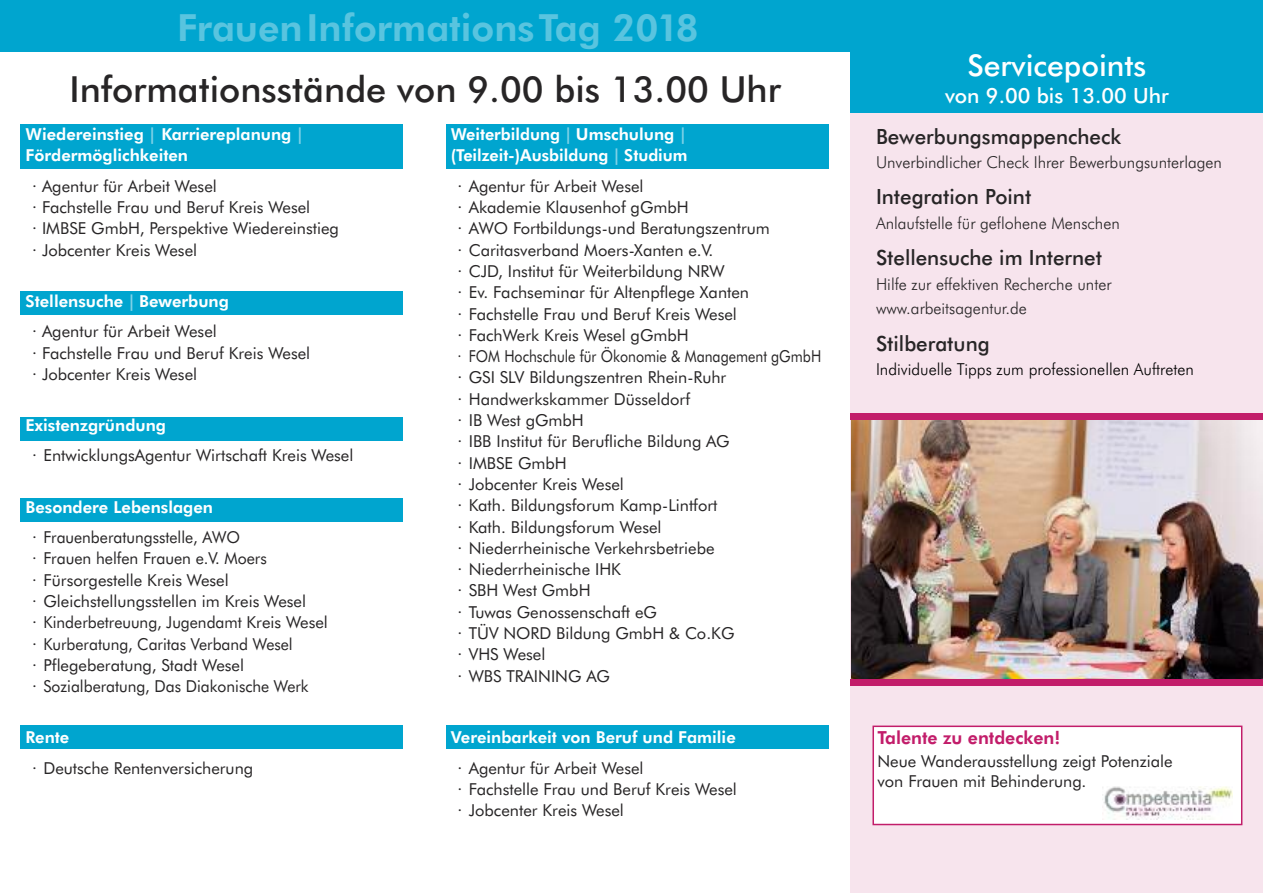
<style>
.page{position:relative;width:1263px;height:893px;background:#fff}
.page>*{position:absolute;margin:0;border:0;box-sizing:border-box;transform-origin:0 0}
.t1{font:800 37.5px "Futura BT";color:rgb(255 255 255/.35)}
.t2{font:500 36px "Futura BT";color:#272526}
.t3{font:500 30px "Futura BT";color:#fff}
.t4{font:500 21px "Futura BT";color:#272526}
.t5{font:500 21px "Futura BT";color:#fff}
.t6{font:800 18px "Futura BT";color:#c21d6a}
.t7{font:16.5px/21.3px "Futura BT";color:#272526}
.t8{font:16.5px/21.3px "Futura BT";color:#272526;scale:.96 1}
.t9{font:800 16.5px/21.3px "Futura BT";color:#fff}
.t10{font:300 16.5px/24.3px "Futura BT";color:#272526}
.t11{font:300 16.5px "Futura BT";color:#000}
.s1{color:rgb(255 255 255/.5)}
.s2{font-weight:800;color:#fff}
.s3{font-weight:400;color:#272526}
</style>
<div class="page">
<div style="left:850px;top:44px;width:413px;height:849px;background:#f7e4ed"></div>
<div style="left:874px;top:727px;width:367px;height:97px;background:#fff"></div>
<div style="left:872px;top:726px;width:370px;height:99px;border:2px solid #c21d6a"></div>
<div style="left:0;top:0;width:1263px;height:52px;background:#00a5cf"></div>
<div style="left:850px;top:41px;width:413px;height:72px;background:#00a5cf"></div>
<div style="left:21px;top:291px;width:382px;height:23px;background:#00a5cf"></div>
<div style="left:21px;top:417px;width:382px;height:23px;background:#00a5cf"></div>
<div style="left:21px;top:498px;width:382px;height:24px;background:#00a5cf"></div>
<div style="left:21px;top:726px;width:382px;height:23px;background:#00a5cf"></div>
<div style="left:446px;top:726px;width:383px;height:23px;background:#00a5cf"></div>
<div style="left:21px;top:124px;width:382px;height:45px;background:#00a5cf"></div>
<div style="left:446px;top:124px;width:383px;height:45px;background:#00a5cf"></div>
<img style="left:1102px;top:786px;width:131px;height:33px">
<img style="left:851px;top:420px;width:412px;height:260px">
<div style="left:850px;top:414px;width:413px;height:6px;background:#c21d6a"></div>
<div style="left:850px;top:680px;width:413px;height:6px;background:#c21d6a"></div>
<h1 class="t1" style="left:177px;top:6px;width:523px">FrauenInformationsTag 2018</h1>
<h1 class="t2" style="left:70px;top:68px;width:713px">Informationsstände von 9.00 bis 13.00 Uhr</h1>
<p class="t9" style="left:26px;top:124px;width:280px">Wiedereinstieg <span class="s1">|</span> Karriereplanung <span class="s1">|<br></span>Fördermöglichkeiten</p>
<p class="t7" style="left:32px;top:175px;width:308px">· Agentur für Arbeit Wesel<br>· Fachstelle Frau und Beruf Kreis Wesel<br>· IMBSE GmbH, Perspektive Wiedereinstieg · Jobcenter Kreis Wesel</p>
<p class="t9" style="left:26px;top:291px;width:205px">Stellensuche <span class="s1">|</span> Bewerbung</p>
<p class="t7" style="left:32px;top:321px;width:279px">· Agentur für Arbeit Wesel<br>· Fachstelle Frau und Beruf Kreis Wesel · Jobcenter Kreis Wesel</p>
<p class="t9" style="left:26px;top:415px;width:142px">Existenzgründung</p>
<p class="t7" style="left:32px;top:445px;width:323px">· EntwicklungsAgentur Wirtschaft Kreis Wesel</p>
<p class="t7" style="left:32px;top:492px;width:209px;line-height:30.3px;text-indent:-7px"><span class="s2">Besondere Lebenslagen<br></span>· Frauenberatungsstelle, AWO</p>
<p class="t8" style="left:32px;top:548px;width:309px">· Frauen helfen Frauen e.V. Moers<br>· Fürsorgestelle Kreis Wesel<br>· Gleichstellungsstellen im Kreis Wesel<br>· Kinderbetreuung, Jugendamt Kreis Wesel · Kurberatung, Caritas Verband Wesel<br>· Pflegeberatung, Stadt Wesel<br>· Sozialberatung, Das Diakonische Werk</p>
<p class="t7" style="left:32px;top:723px;width:222px;line-height:30.3px;text-indent:-7px"><span class="s2">Rente<br></span>· Deutsche Rentenversicherung</p>
<p class="t9" style="left:451px;top:124px;width:238px">Weiterbildung <span class="s1">|</span> Umschulung <span class="s1">| </span>(Teilzeit-)Ausbildung <span class="s1">|</span> Studium</p>
<p class="t7" style="left:457px;top:175px;width:365px">· Agentur für Arbeit Wesel<br>· Akademie Klausenhof gGmbH<br>· AWO Fortbildungs-und Beratungszentrum<br>· Caritasverband Moers-Xanten e.V.<br>· CJD, Institut für Weiterbildung NRW<br>· Ev. Fachseminar für Altenpflege Xanten<br>· Fachstelle Frau und Beruf Kreis Wesel<br>· FachWerk Kreis Wesel gGmbH<br>· FOM Hochschule für Ökonomie &amp; Management gGmbH · GSI SLV Bildungszentren Rhein-Ruhr<br>· Handwerkskammer Düsseldorf<br>· IB West gGmbH<br>· IBB Institut für Berufliche Bildung AG<br>· IMBSE GmbH<br>· Jobcenter Kreis Wesel<br>· Kath. Bildungsforum Kamp-Lintfort<br>· Kath. Bildungsforum Wesel<br>· Niederrheinische Verkehrsbetriebe<br>· Niederrheinische IHK<br>· SBH West GmbH<br>· Tuwas Genossenschaft eG<br>· TÜV NORD Bildung GmbH &amp; Co.KG<br>· VHS Wesel<br>· WBS TRAINING AG</p>
<p class="t9" style="left:457px;top:723px;width:280px;line-height:30.3px;text-indent:-7px">Vereinbarkeit von Beruf und Familie <span class="s3">· Agentur für Arbeit Wesel</span></p>
<p class="t7" style="left:457px;top:779px;width:281px">· Fachstelle Frau und Beruf Kreis Wesel · Jobcenter Kreis Wesel</p>
<h2 class="t3" style="left:967px;top:48px;width:180px">Servicepoints</h2>
<p class="t5" style="left:945px;top:83px;width:225px">von 9.00 bis 13.00 Uhr</p>
<h3 class="t4" style="left:876px;top:124px;width:247px">Bewerbungsmappencheck</h3>
<p class="t10" style="left:876px;top:150px;width:347px">Unverbindlicher Check Ihrer Bewerbungsunterlagen</p>
<h3 class="t4" style="left:876px;top:185px;width:157px">Integration Point</h3>
<p class="t10" style="left:876px;top:211px;width:245px">Anlaufstelle für geflohene Menschen</p>
<h3 class="t4" style="left:876px;top:246px;width:227px">Stellensuche im Internet</h3>
<p class="t10" style="left:876px;top:272px;width:237px">Hilfe zur effektiven Recherche unter www.arbeitsagentur.de</p>
<h3 class="t4" style="left:876px;top:331px;width:115px">Stilberatung</h3>
<p class="t11" style="left:876px;top:359px;width:319px">Individuelle Tipps zum professionellen Auftreten</p>
<p class="t6" style="left:877px;top:727px;width:184px">Talente zu entdecken!</p>
<p class="t7" style="left:877px;top:751px;width:297px;line-height:19.8px">Neue Wanderausstellung zeigt Potenziale von Frauen mit Behinderung.</p>
</div>
